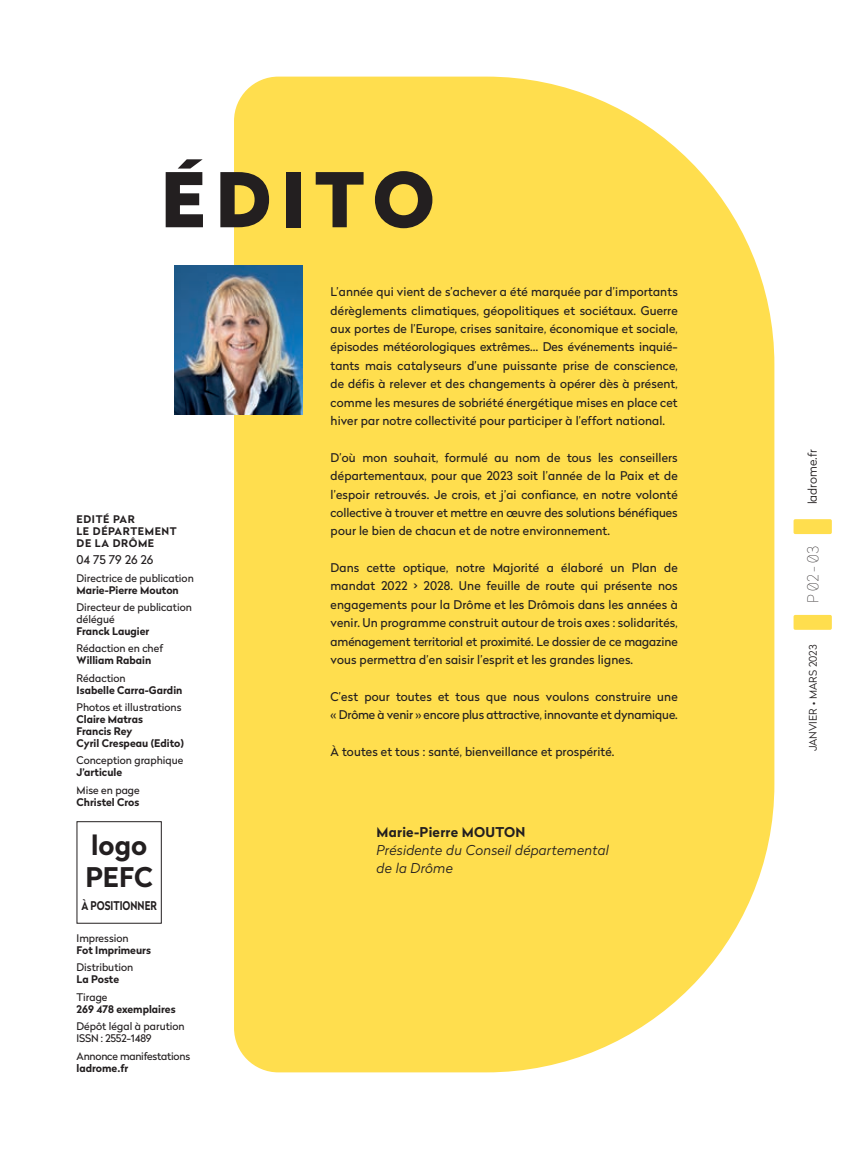
<style>
.page{position:relative;width:851px;height:1149px;background:#fff}
.page>*{position:absolute;margin:0;border:0;box-sizing:border-box;transform-origin:0 0}
.t1{font:900 75px "Radikal";letter-spacing:.125em;color:#231f20}
.t2{font:700 27px/32px "Radikal";color:#231f20}
.t3{font:100 15px "Radikal";color:#231f20}
.t4{font:italic 300 13.5px/18px "Radikal";letter-spacing:.02em;color:#231f20}
.t5{font:700 13.5px "Radikal";letter-spacing:.02em;color:#231f20}
.t6{font:12px/18.3px "Radikal";letter-spacing:.01em;color:#231f20;text-align:justify}
.t7{font:12px/18.3px "Radikal";letter-spacing:-.01em;color:#231f20}
.t8{font:700 12px "Radikal";color:#231f20;scale:.8 1}
.t9{font:300 12px "Radikal";color:#231f20}
.t10{font:10.5px/12px "Radikal";color:#231f20}
.t11{font:700 10.5px/12px "Radikal";color:#231f20}
.t12{font:700 10.5px/12px "Radikal";letter-spacing:.06em;color:#231f20}
.t13{font:10.5px "Radikal";letter-spacing:-.02em;color:#231f20}
.t14{font:300 10.5px "Radikal";letter-spacing:.01em;color:#231f20}
</style>
<div class="page">
<svg style="left:793px;top:614px;width:38px;height:15px"></svg>
<svg style="left:793px;top:519px;width:38px;height:15px"></svg>
<div style="left:77px;top:821px;width:85px;height:102px;border:1px solid #231f20"></div>
<div style="left:234px;top:77px;width:540px;height:994px;background:#ffde4e"></div>
<img style="left:174px;top:266px;width:128px;height:149px">
<h1 class="t1" style="left:161px;top:145px;width:275px">ÉDITO</h1>
<p class="t12" style="left:77px;top:512px;width:102px">EDITÉ PAR<br>LE DÉPARTEMENT<br>DE LA DRÔME</p>
<p class="t6" style="left:77px;top:550px;width:78px">04 75 79 26 26</p>
<p class="t10" style="left:77px;top:571px;width:119px">Directrice de publication</p>
<p class="t11" style="left:77px;top:583px;width:104px">Marie-Pierre Mouton</p>
<p class="t10" style="left:77px;top:600px;width:117px">Directeur de publication délégué</p>
<p class="t11" style="left:77px;top:624px;width:74px">Franck Laugier</p>
<p class="t10" style="left:77px;top:642px;width:88px">Rédaction en chef</p>
<p class="t11" style="left:77px;top:653px;width:76px">William Rabain</p>
<p class="t10" style="left:77px;top:671px;width:51px">Rédaction</p>
<p class="t11" style="left:77px;top:683px;width:107px">Isabelle Carra-Gardin</p>
<p class="t10" style="left:77px;top:700px;width:106px">Photos et illustrations</p>
<p class="t11" style="left:77px;top:712px;width:109px">Claire Matras<br>Francis Rey<br>Cyril Crespeau (Edito)</p>
<p class="t10" style="left:77px;top:754px;width:108px">Conception graphique</p>
<p class="t11" style="left:77px;top:765px;width:47px">J’articule</p>
<p class="t10" style="left:77px;top:783px;width:65px">Mise en page</p>
<p class="t11" style="left:77px;top:795px;width:64px">Christel Cros</p>
<h2 class="t2" style="left:85px;top:827px;width:69px">logo<br>PEFC</h2>
<p class="t8" style="left:81px;top:896px;width:96px">À POSITIONNER</p>
<p class="t10" style="left:77px;top:931px;width:54px">Impression</p>
<p class="t11" style="left:77px;top:943px;width:76px">Fot Imprimeurs</p>
<p class="t10" style="left:77px;top:961px;width:58px">Distribution</p>
<p class="t11" style="left:77px;top:972px;width:44px">La Poste</p>
<p class="t10" style="left:77px;top:990px;width:32px">Tirage</p>
<p class="t11" style="left:77px;top:1002px;width:100px">269 478 exemplaires</p>
<p class="t10" style="left:77px;top:1019px;width:110px">Dépôt légal à parution<br>ISSN : 2552-1489</p>
<p class="t13" style="left:77px;top:1047px;width:115px">Annonce manifestations</p>
<p class="t11" style="left:77px;top:1060px;width:53px">ladrome.fr</p>
<p class="t6" style="left:330px;top:282px;width:348px">L’année qui vient de s’achever a été marquée par d’importants dérèglements climatiques, géopolitiques et sociétaux. Guerre aux portes de l’Europe, crises sanitaire, économique et sociale, épisodes météorologiques extrêmes… Des événements inquié&shy;tants mais catalyseurs d’une puissante prise de conscience, de défis à relever et des changements à opérer dès à présent, comme les mesures de sobriété énergétique mises en place cet hiver par notre collectivité pour participer à l’effort national.</p>
<p class="t6" style="left:330px;top:448px;width:348px">D’où mon souhait, formulé au nom de tous les conseillers départementaux, pour que 2023 soit l’année de la Paix et de l’espoir retrouvés. Je crois, et j’ai confiance, en notre volonté collective à trouver et mettre en œuvre des solutions bénéfiques pour le bien de chacun et de notre environnement.</p>
<p class="t6" style="left:330px;top:558px;width:348px">Dans cette optique, notre Majorité a élaboré un Plan de mandat 2022 &gt; 2028. Une feuille de route qui présente nos engagements pour la Drôme et les Drômois dans les années à venir. Un programme construit autour de trois axes : solidarités, aménagement territorial et proximité. Le dossier de ce magazine vous permettra d’en saisir l’esprit et les grandes lignes.</p>
<p class="t7" style="left:330px;top:686px;width:348px">C’est pour toutes et tous que nous voulons construire une « Drôme à venir » encore plus attractive, innovante et dynamique.</p>
<p class="t6" style="left:330px;top:742px;width:285px">À toutes et tous : santé, bienveillance et prospérité.</p>
<p class="t5" style="left:376px;top:822px;width:150px">Marie-Pierre MOUTON</p>
<p class="t4" style="left:376px;top:840px;width:234px">Présidente du Conseil départemental de la Drôme</p>
<p class="t9" style="left:804px;top:504px;width:56px;rotate:-90deg">ladrome.fr</p>
<p class="t3" style="left:802px;top:602px;width:58px;rotate:-90deg">P 02 - 03</p>
<p class="t14" style="left:805px;top:751px;width:108px;rotate:-90deg">JANVIER • MARS 2023</p>
</div>
